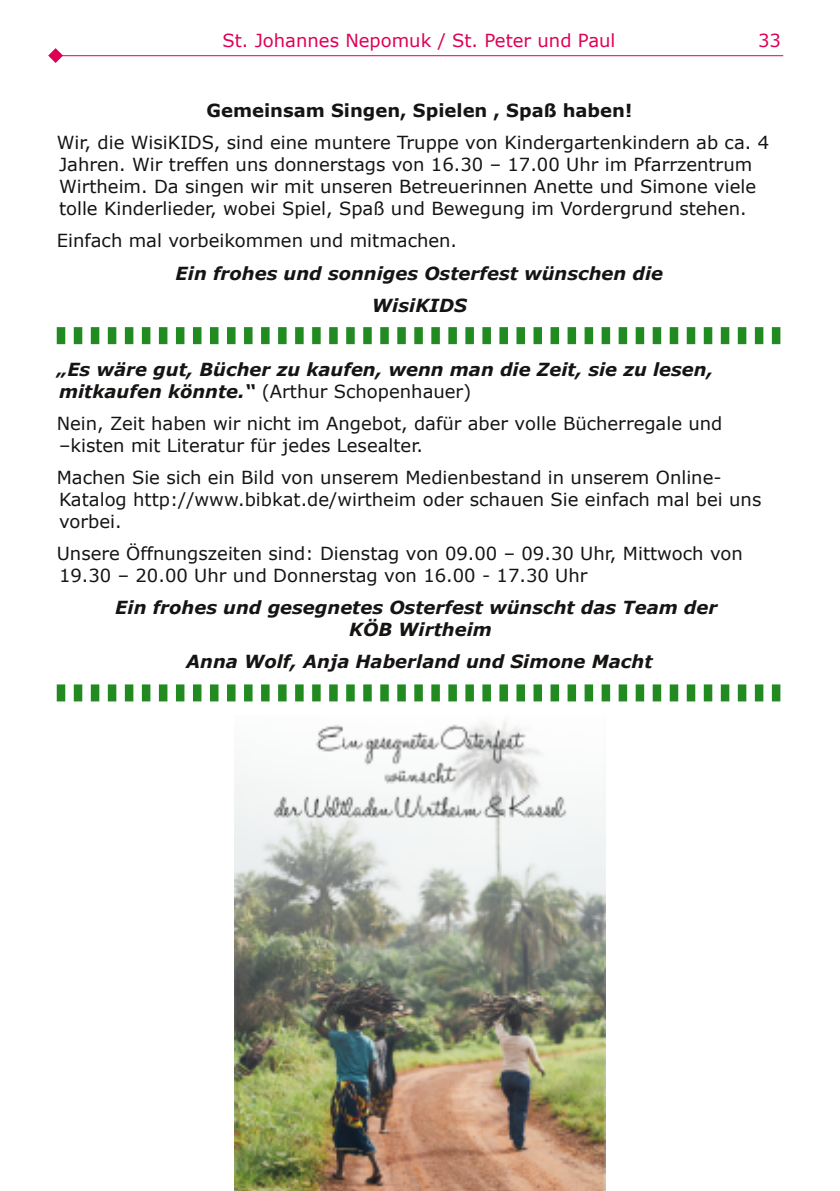
<style>
.page{position:relative;width:840px;height:1191px;background:#fff}
.page>*{position:absolute;margin:0;border:0;box-sizing:border-box;transform-origin:0 0}
.t1{font:18px/22px "Verdana";color:#161413}
.t2{font:italic 700 18px/22px "Verdana";color:#161413;text-align:center}
.t3{font:18px "Verdana";color:#df0055}
.t4{font:700 18px "Verdana";color:#161413}
.s1{font-weight:400;font-style:normal}
</style>
<div class="page">
<hr style="left:57px;top:55px;width:725px;height:1px;background:#df0055">
<svg style="left:48px;top:48px;width:16px;height:15px"></svg>
<img style="left:234px;top:721px;width:370px;height:470px">
<svg style="left:57px;top:684px;width:724px;height:17px"></svg>
<svg style="left:57px;top:327px;width:724px;height:17px"></svg>
<p class="t3" style="left:222px;top:29px;width:394px">St. Johannes Nepomuk / St. Peter und Paul</p>
<p class="t3" style="left:757px;top:29px;width:24px">33</p>
<p class="t4" style="left:206px;top:99px;width:427px">Gemeinsam Singen, Spielen , Spaß haben!</p>
<p class="t1" style="left:57px;top:131px;width:713px">Wir, die WisiKIDS, sind eine muntere Truppe von Kindergartenkindern ab ca. 4<br>Jahren. Wir treffen uns donnerstags von 16.30 – 17.00 Uhr im Pfarrzentrum Wirtheim. Da singen wir mit unseren Betreuerinnen Anette und Simone viele tolle Kinderlieder, wobei Spiel, Spaß und Bewegung im Vordergrund stehen.</p>
<p class="t1" style="left:57px;top:229px;width:401px">Einfach mal vorbeikommen und mitmachen.</p>
<p class="t2" style="left:175px;top:256px;width:489px;line-height:32px">Ein frohes und sonniges Osterfest wünschen die<br>WisiKIDS</p>
<p class="t2" style="left:57px;top:357px;width:657px;text-align:left">„Es wäre gut, Bücher zu kaufen, wenn man die Zeit, sie zu lesen, mitkaufen könnte.“ <span class="s1">(Arthur Schopenhauer)</span></p>
<p class="t1" style="left:57px;top:411px;width:667px">Nein, Zeit haben wir nicht im Angebot, dafür aber volle Bücherregale und –kisten mit Literatur für jedes Lesealter.</p>
<p class="t1" style="left:57px;top:465px;width:705px">Machen Sie sich ein Bild von unserem Medienbestand in unserem Online-<br>Katalog http://www.bibkat.de/wirtheim oder schauen Sie einfach mal bei uns vorbei.</p>
<p class="t1" style="left:57px;top:541px;width:687px">Unsere Öffnungszeiten sind: Dienstag von 09.00 – 09.30 Uhr, Mittwoch von<br>19.30 – 20.00 Uhr und Donnerstag von 16.00 - 17.30 Uhr</p>
<p class="t2" style="left:115px;top:595px;width:603px">Ein frohes und gesegnetes Osterfest wünscht das Team der<br>KÖB Wirtheim</p>
<p class="t2" style="left:186px;top:649px;width:467px">Anna Wolf, Anja Haberland und Simone Macht</p>
</div>
